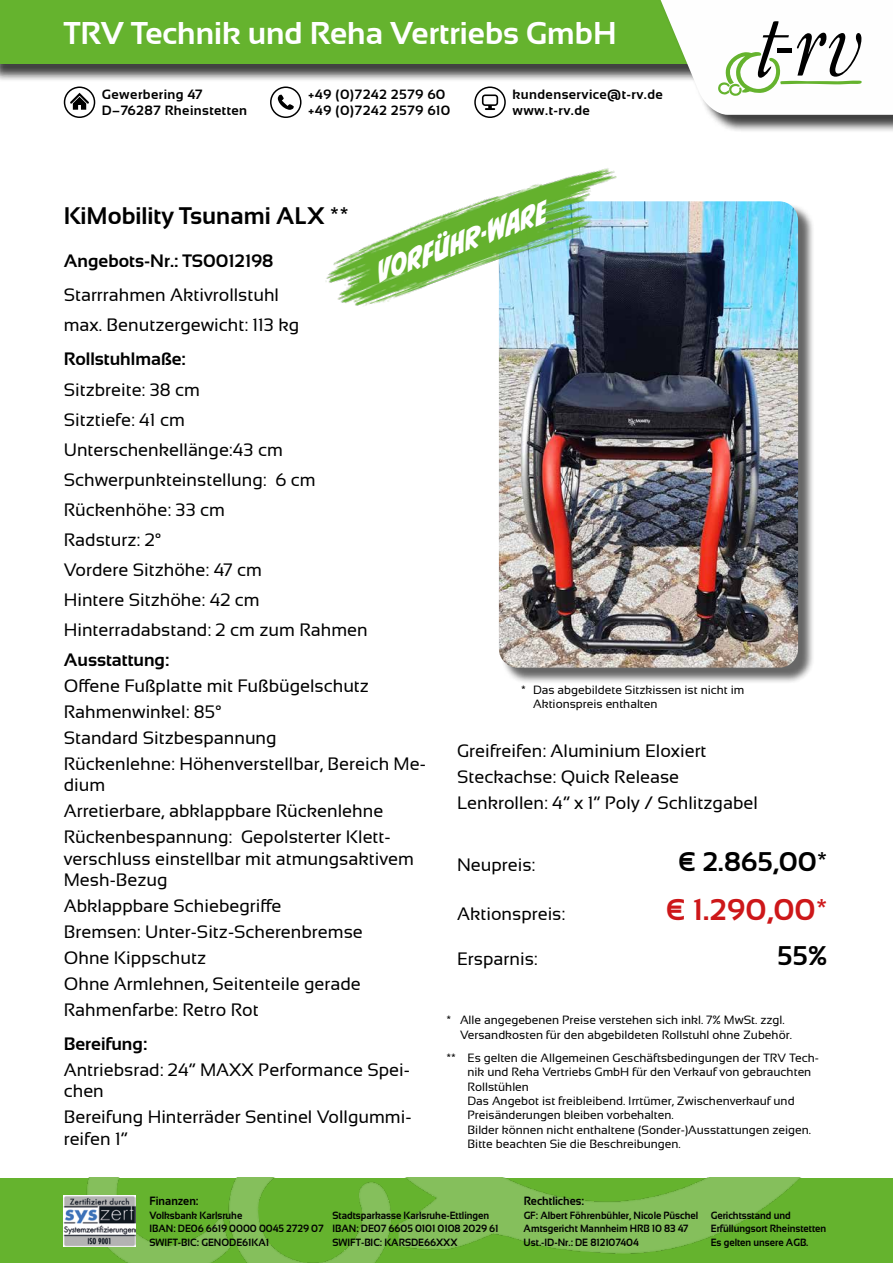
<style>
.page{position:relative;width:893px;height:1263px;background:#fff}
.page>*{position:absolute;margin:0;border:0;box-sizing:border-box;transform-origin:0 0}
.t1{font:700 31.5px "Sansation";color:#fff}
.t2{font:700 30px "Sansation";color:#cd1719}
.t3{font:700 27px "Sansation";color:#000}
.t4{font:27px "CC Biff Bam Boom";color:#fff}
.t5{font:700 24px "Sansation";color:#000}
.t6{font:18px/25.8px "Sansation";color:#000}
.t7{font:700 18px "Sansation";color:#000}
.t8{font:700 13.5px/16.2px "Sansation";letter-spacing:.03em;color:#000}
.t9{font:12px/14.4px "Sansation";color:#000}
.t10{font:700 12px "Sansation";color:#000;scale:.93 1}
.t11{font:700 10.5px "Sansation";color:#000;scale:.93 1}
</style>
<div class="page">
<div style="left:0;top:0;width:893px;height:82px;background:#000;opacity:.75"></div>
<div style="left:0;top:0;width:893px;height:63px;background:#65b32e"></div>
<div style="left:659px;top:0;width:234px;height:134px;background:#000;opacity:.75"></div>
<svg style="left:655px;top:0;width:238px;height:115px"></svg>
<hr style="left:776px;top:48px;width:15px;height:4px;background:#000">
<div style="left:0;top:1178px;width:893px;height:85px;background:#65b32e"></div>
<img style="left:63px;top:1178px;width:737px;height:85px">
<svg style="left:70px;top:93px;width:19px;height:17px"></svg>
<div style="left:64px;top:86px;width:31px;height:32px;border:2px solid #000;border-radius:50%"></div>
<svg style="left:278px;top:95px;width:16px;height:15px"></svg>
<div style="left:270px;top:86px;width:32px;height:32px;border:2px solid #000;border-radius:50%"></div>
<svg style="left:482px;top:94px;width:16px;height:16px"></svg>
<div style="left:474px;top:86px;width:32px;height:32px;border:2px solid #000;border-radius:50%"></div>
<img style="left:63px;top:1195px;width:72px;height:51px">
<div style="left:501px;top:203px;width:313px;height:481px;background:#000;opacity:.6"></div>
<img style="left:499px;top:201px;width:299px;height:467px">
<img style="left:325px;top:168px;width:306px;height:155px">
<h1 class="t1" style="left:64px;top:16px;width:554px">TRV Technik und Reha Vertriebs GmbH</h1>
<p class="t8" style="left:102px;top:86px;width:147px">Gewerbering 47<br>D–76287 Rheinstetten</p>
<p class="t8" style="left:308px;top:86px;width:144px">+49 (0)7242 2579 60 +49 (0)7242 2579 610</p>
<p class="t8" style="left:512px;top:86px;width:152px">kundenservice@t-rv.de www.t-rv.de</p>
<h3 class="t4" style="left:370px;top:251px;width:182px;rotate:-20deg">Vorführ-Ware</h3>
<h3 class="t5" style="left:64px;top:202px;width:287px">KiMobility Tsunami ALX **</h3>
<p class="t7" style="left:64px;top:250px;width:211px">Angebots-Nr.: TS0012198</p>
<p class="t6" style="left:64px;top:280px;width:237px;line-height:30.2px">Starrrahmen Aktivrollstuhl max. Benutzergewicht: 113 kg</p>
<p class="t7" style="left:64px;top:349px;width:124px">Rollstuhlmaße:</p>
<p class="t6" style="left:64px;top:374px;width:305px;line-height:30.2px">Sitzbreite: 38 cm<br>Sitztiefe: 41 cm<br>Unterschenkellänge:43 cm<br>Schwerpunkteinstellung: 6 cm<br>Rückenhöhe: 33 cm<br>Radsturz: 2°<br>Vordere Sitzhöhe: 47 cm<br>Hintere Sitzhöhe: 42 cm<br>Hinterradabstand: 2 cm zum Rahmen</p>
<p class="t7" style="left:64px;top:650px;width:107px">Ausstattung:</p>
<p class="t6" style="left:64px;top:673px;width:364px">Offene Fußplatte mit Fußbügelschutz<br>Rahmenwinkel: 85°<br>Standard Sitzbespannung<br>Rückenlehne: Höhenverstellbar, Bereich Me-</p>
<p class="t6" style="left:64px;top:772px;width:328px">dium<br>Arretierbare, abklappbare Rückenlehne<br>Rückenbespannung: Gepolsterter Klett-</p>
<p class="t6" style="left:64px;top:848px;width:352px;line-height:21.6px">verschluss einstellbar mit atmungsaktivem<br>Mesh-Bezug</p>
<p class="t6" style="left:64px;top:893px;width:301px">Abklappbare Schiebegriffe<br>Bremsen: Unter-Sitz-Scherenbremse<br>Ohne Kippschutz<br>Ohne Armlehnen, Seitenteile gerade<br>Rahmenfarbe: Retro Rot</p>
<p class="t7" style="left:64px;top:1034px;width:85px">Bereifung:</p>
<p class="t6" style="left:64px;top:1059px;width:348px;line-height:21.6px">Antriebsrad: 24“ MAXX Performance Spei&shy;chen</p>
<p class="t6" style="left:64px;top:1106px;width:349px;line-height:21.6px">Bereifung Hinterräder Sentinel Vollgummi&shy;reifen 1“</p>
<p class="t9" style="left:533px;top:682px;width:213px;text-indent:-12px">* Das abgebildete Sitzkissen ist nicht im<br>Aktionspreis enthalten</p>
<p class="t6" style="left:457px;top:738px;width:302px">Greifreifen: Aluminium Eloxiert<br>Steckachse: Quick Release<br>Lenkrollen: 4“ x 1“ Poly / Schlitzgabel</p>
<p class="t6" style="left:457px;top:852px;width:80px">Neupreis:</p>
<h3 class="t3" style="left:678px;top:847px;width:151px">€ 2.865,00*</h3>
<p class="t6" style="left:457px;top:901px;width:110px">Aktionspreis:</p>
<h2 class="t2" style="left:666px;top:893px;width:163px">€ 1.290,00*</h2>
<p class="t6" style="left:457px;top:946px;width:82px">Ersparnis:</p>
<h3 class="t3" style="left:777px;top:941px;width:52px">55%</h3>
<p class="t9" style="left:460px;top:1013px;width:333px;text-indent:-14px">* Alle angegebenen Preise verstehen sich inkl. 7% MwSt. zzgl.<br>Versandkosten für den abgebildeten Rollstuhl ohne Zubehör.</p>
<p class="t9" style="left:467px;top:1050px;width:353px;text-indent:-21px">** Es gelten die Allgemeinen Geschäftsbedingungen der TRV Tech&shy;nik und Reha Vertriebs GmbH für den Verkauf von gebrauchten Rollstühlen<br>Das Angebot ist freibleibend. Irrtümer, Zwischenverkauf und Preisänderungen bleiben vorbehalten.<br>Bilder können nicht enthaltene (Sonder-)Ausstattungen zeigen.<br>Bitte beachten Sie die Beschreibungen.</p>
<p class="t10" style="left:149px;top:1194px;width:54px">Finanzen:</p>
<p class="t10" style="left:524px;top:1194px;width:66px">Rechtliches:</p>
<p class="t11" style="left:149px;top:1209px;width:101px">Volksbank Karlsruhe</p>
<p class="t11" style="left:332px;top:1209px;width:170px">Stadtsparkasse Karlsruhe-Ettlingen</p>
<p class="t11" style="left:524px;top:1209px;width:289px">GF: Albert Föhrenbühler, Nicole Püschel Gerichtsstand und</p>
<p class="t11" style="left:149px;top:1223px;width:377px">IBAN: DE06 6619 0000 0045 2729 07 IBAN: DE07 6605 0101 0108 2029 61</p>
<p class="t11" style="left:524px;top:1223px;width:179px">Amtsgericht Mannheim HRB 10 83 47</p>
<p class="t11" style="left:711px;top:1223px;width:126px">Erfüllungsort Rheinstetten</p>
<p class="t11" style="left:149px;top:1237px;width:130px">SWIFT-BIC: GENODE61KA1</p>
<p class="t11" style="left:332px;top:1237px;width:136px">SWIFT-BIC: KARSDE66XXX</p>
<p class="t11" style="left:524px;top:1237px;width:125px">Ust.-ID-Nr.: DE 812107404</p>
<p class="t11" style="left:711px;top:1237px;width:107px">Es gelten unsere AGB.</p>
</div>
